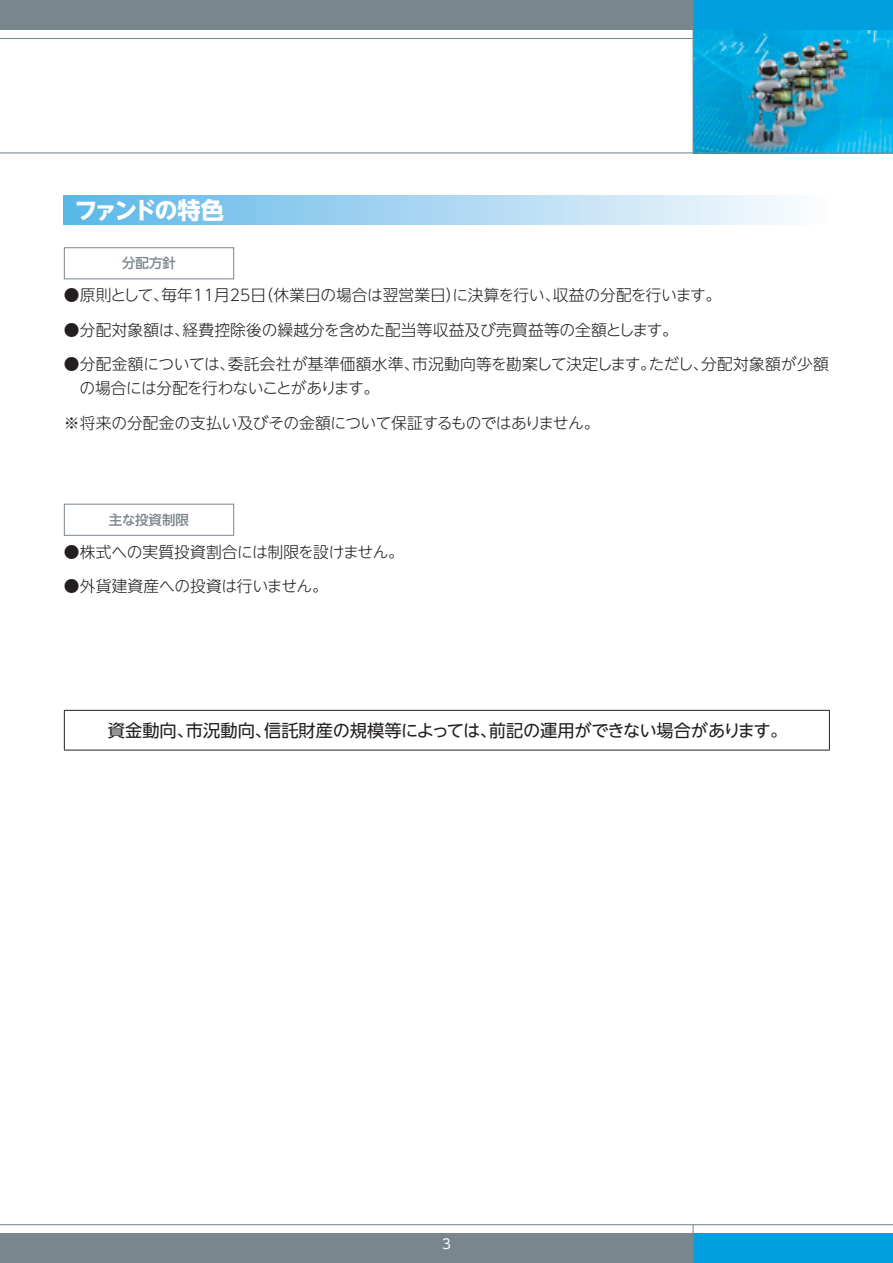
<style>
.page{position:relative;width:893px;height:1263px;background:#fff}
.page>*{position:absolute;margin:0;border:0;box-sizing:border-box;transform-origin:0 0}
.t1{font:700 23.25px "UD Shin Go NT Pro";letter-spacing:-.125em;color:#fff}
.t2{font:17.25px "UD Shin Go NT Pro";letter-spacing:-.015em;color:#231f20}
.t3{font:300 15.75px/24px "UD Shin Go NT Pro";letter-spacing:-.005em;color:#231f20}
.t4{font:300 15.75px "UD Shin Go NT Pro";letter-spacing:-.025em;color:#231f20}
.t5{font:500 13.5px "UD Shin Go NT Pro";color:#7a868d}
.t6{font:13.5px "UD Shin Go NT Pro";color:#fff}
</style>
<div class="page">
<hr style="left:0;top:38px;width:893px;height:1px;background:#7a868d">
<img style="left:694px;top:30px;width:199px;height:122px">
<div style="left:0;top:0;width:693px;height:30px;background:#7a868d"></div>
<div style="left:0;top:1233px;width:693px;height:30px;background:#7a868d"></div>
<hr style="left:0;top:152px;width:893px;height:1px;background:#7a868d">
<hr style="left:0;top:1224px;width:893px;height:1px;background:#7a868d">
<div style="left:693px;top:0;width:200px;height:30px;background:#009fdf"></div>
<div style="left:693px;top:1233px;width:200px;height:30px;background:#009fdf"></div>
<hr style="left:693px;top:1224px;width:1px;height:39px;background:#7a868d">
<hr style="left:693px;top:0;width:1px;height:153px;background:#7a868d">
<div style="left:64px;top:196px;width:765px;height:29px;background:linear-gradient(to right,#5cb6e8,#fdfcfd)"></div>
<div style="left:64px;top:247px;width:170px;height:32px;border:1px solid #7a868d"></div>
<div style="left:64px;top:504px;width:170px;height:32px;border:1px solid #7a868d"></div>
<hr style="left:64px;top:710px;width:766px;height:1px;background:#231f20">
<hr style="left:64px;top:711px;width:1px;height:39px;background:#231f20">
<hr style="left:829px;top:711px;width:1px;height:39px;background:#231f20">
<hr style="left:64px;top:750px;width:766px;height:1px;background:#231f20">
<h1 class="t1" style="left:74px;top:191px;width:151px">ファンドの特色</h1>
<p class="t5" style="left:122px;top:252px;width:55px">分配方針</p>
<p class="t3" style="left:64px;top:283px;width:659px">●原則として、毎年11月25日（休業日の場合は翌営業日）に決算を行い、収益の分配を行います。</p>
<p class="t3" style="left:64px;top:317px;width:615px">●分配対象額は、経費控除後の繰越分を含めた配当等収益及び売買益等の全額とします。</p>
<p class="t3" style="left:79px;top:352px;width:751px;text-indent:-15px">●分配金額については、委託会社が基準価額水準、市況動向等を勘案して決定します。ただし、分配対象額が少額の場合には分配を行わないことがあります。</p>
<p class="t4" style="left:64px;top:410px;width:537px">※将来の分配金の支払い及びその金額について保証するものではありません。</p>
<p class="t5" style="left:109px;top:509px;width:82px">主な投資制限</p>
<p class="t3" style="left:64px;top:539px;width:342px">●株式への実質投資割合には制限を設けません。</p>
<p class="t3" style="left:64px;top:574px;width:265px">●外貨建資産への投資は行いません。</p>
<p class="t2" style="left:108px;top:716px;width:681px">資金動向、市況動向、信託財産の規模等によっては、前記の運用ができない場合があります。</p>
<p class="t6" style="left:442px;top:1233px;width:10px">3</p>
</div>
